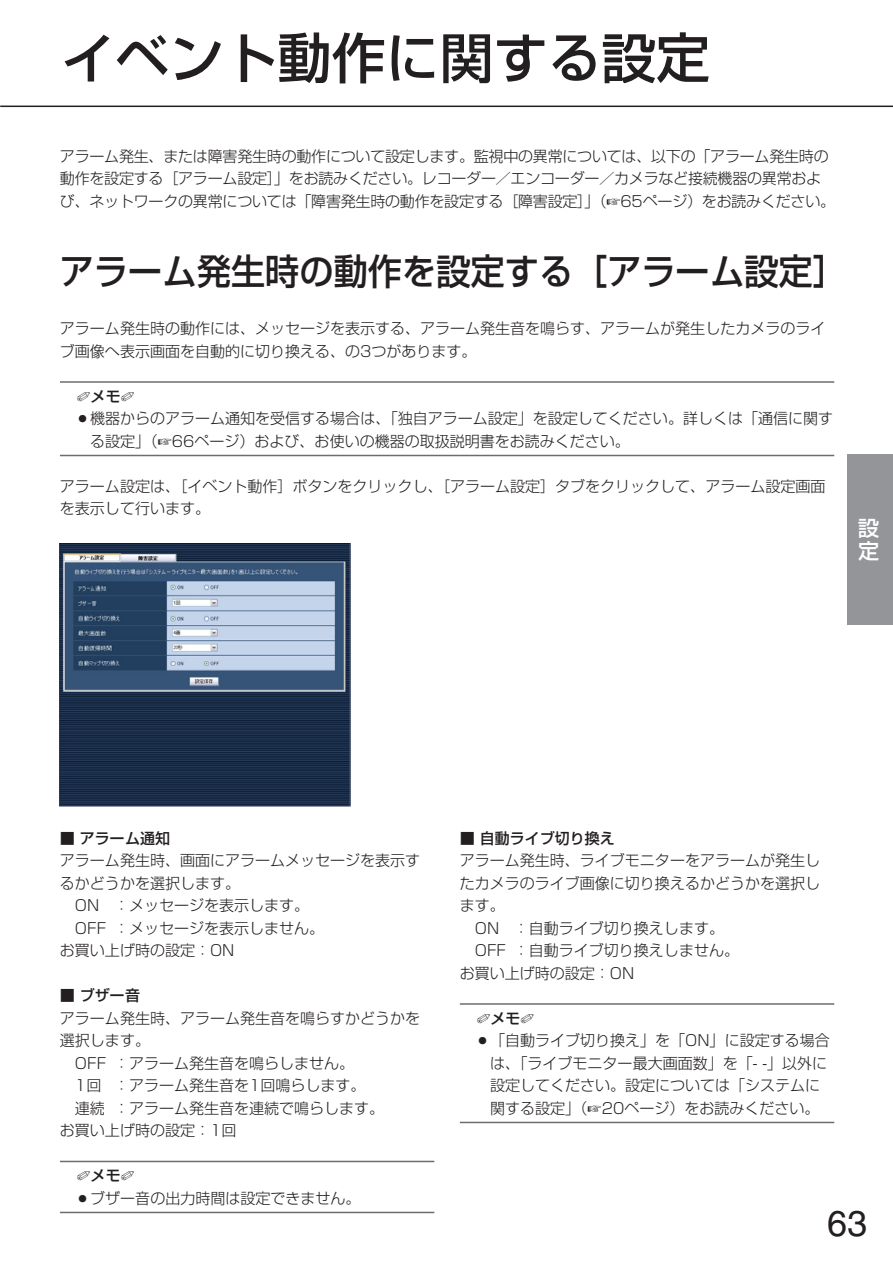
<style>
.page{position:relative;width:893px;height:1263px;background:#fff}
.page>*{position:absolute;margin:0;border:0;box-sizing:border-box;transform-origin:0 0}
.t1{font:500 54px "Shin Go";color:#231f20}
.t2{font:500 36px "Shin Go";color:#231f20;scale:.95 1}
.t3{font:36px "Helvetica";color:#231f20}
.t4{font:500 21px/22.5px "Shin Go";color:#fff}
.t5{font:300 15px/22.5px "Shin Go";color:#231f20}
.t6{font:500 15px "Shin Go";color:#231f20}
</style>
<div class="page">
<hr style="left:0;top:106px;width:892px;height:1px;background:#231f20">
<div style="left:847px;top:455px;width:45px;height:170px;background:#939598"></div>
<hr style="left:60px;top:381px;width:774px;height:2px;background:#6c6d70">
<hr style="left:60px;top:455px;width:774px;height:1px;background:#6c6d70">
<hr style="left:60px;top:1161px;width:374px;height:1px;background:#6c6d70">
<hr style="left:60px;top:1212px;width:374px;height:1px;background:#6c6d70">
<hr style="left:460px;top:1003px;width:374px;height:2px;background:#6c6d70">
<hr style="left:460px;top:1122px;width:374px;height:1px;background:#6c6d70">
<img style="left:60px;top:543px;width:290px;height:264px">
<h1 class="t1" style="left:61px;top:38px;width:649px">イベント動作に関する設定</h1>
<p class="t5" style="left:60px;top:147px;width:776px">アラーム発生、または障害発生時の動作について設定します。監視中の異常については、以下の「アラーム発生時の動作を設定する［アラーム設定］」をお読みください。レコーダー／エンコーダー／カメラなど接続機器の異常および、ネットワークの異常については「障害発生時の動作を設定する［障害設定］」（☞65ページ）をお読みください。</p>
<h2 class="t2" style="left:60px;top:258px;width:829px">アラーム発生時の動作を設定する［アラーム設定］</h2>
<p class="t5" style="left:60px;top:319px;width:766px">アラーム発生時の動作には、メッセージを表示する、アラーム発生音を鳴らす、アラームが発生したカメラのライブ画像へ表示画面を自動的に切り換える、の3つがあります。</p>
<p class="t6" style="left:77px;top:390px;width:59px">✐メモ✐</p>
<p class="t5" style="left:90px;top:409px;width:744px;text-indent:-15px">○機器からのアラーム通知を受信する場合は、「独自アラーム設定」を設定してください。詳しくは「通信に関する設定」（☞66ページ）および、お使いの機器の取扱説明書をお読みください。</p>
<p class="t5" style="left:60px;top:477px;width:766px">アラーム設定は、［イベント動作］ボタンをクリックし、［アラーム設定］タブをクリックして、アラーム設定画面を表示して行います。</p>
<h3 class="t4" style="left:858px;top:520px;width:22px">設定</h3>
<p class="t6" style="left:60px;top:832px;width:111px">■ アラーム通知</p>
<p class="t5" style="left:60px;top:851px;width:361px">アラーム発生時、画面にアラームメッセージを表示す</p>
<p class="t5" style="left:60px;top:874px;width:181px">るかどうかを選択します。</p>
<p class="t5" style="left:75px;top:896px;width:235px">ON ：メッセージを表示します。</p>
<p class="t5" style="left:75px;top:919px;width:250px">OFF ：メッセージを表示しません。</p>
<p class="t5" style="left:60px;top:941px;width:176px">お買い上げ時の設定：ON</p>
<p class="t6" style="left:60px;top:990px;width:81px">■ ブザー音</p>
<p class="t5" style="left:60px;top:1009px;width:361px">アラーム発生時、アラーム発生音を鳴らすかどうかを</p>
<p class="t5" style="left:60px;top:1031px;width:91px">選択します。</p>
<p class="t5" style="left:75px;top:1054px;width:280px">OFF ：アラーム発生音を鳴らしません。</p>
<p class="t5" style="left:75px;top:1076px;width:292px">1回 ：アラーム発生音を1回鳴らします。</p>
<p class="t5" style="left:75px;top:1099px;width:310px">連続 ：アラーム発生音を連続で鳴らします。</p>
<p class="t5" style="left:60px;top:1121px;width:178px">お買い上げ時の設定：1回</p>
<p class="t6" style="left:77px;top:1170px;width:59px">✐メモ✐</p>
<p class="t5" style="left:75px;top:1189px;width:286px">○ブザー音の出力時間は設定できません。</p>
<p class="t6" style="left:460px;top:832px;width:156px">■ 自動ライブ切り換え</p>
<p class="t5" style="left:460px;top:851px;width:361px">アラーム発生時、ライブモニターをアラームが発生し</p>
<p class="t5" style="left:460px;top:874px;width:361px">たカメラのライブ画像に切り換えるかどうかを選択し</p>
<p class="t5" style="left:460px;top:896px;width:46px">ます。</p>
<p class="t5" style="left:475px;top:919px;width:250px">ON ：自動ライブ切り換えします。</p>
<p class="t5" style="left:475px;top:941px;width:265px">OFF ：自動ライブ切り換えしません。</p>
<p class="t5" style="left:460px;top:964px;width:176px">お買い上げ時の設定：ON</p>
<p class="t6" style="left:477px;top:1012px;width:59px">✐メモ✐</p>
<p class="t5" style="left:490px;top:1031px;width:341px;text-indent:-15px">○「自動ライブ切り換え」を「ON」に設定する場合は、「ライブモニター最大画面数」を「- -」以外に設定してください。設定については「システムに関する設定」（☞20ページ）をお読みください。</p>
<h2 class="t3" style="left:827px;top:1211px;width:42px">63</h2>
</div>
